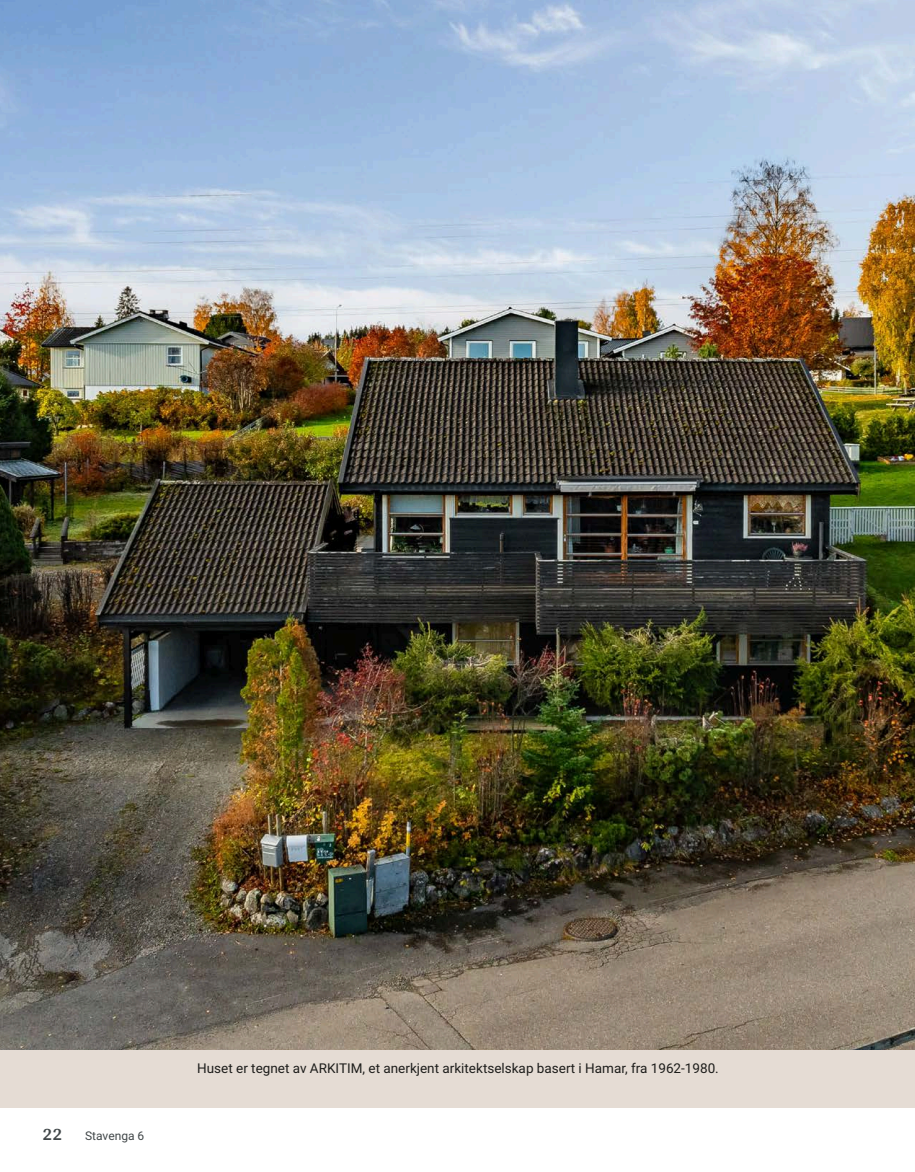
<style>
.page{position:relative;width:915px;height:1172px;background:#fff}
.page>*{position:absolute;margin:0;border:0;box-sizing:border-box;transform-origin:0 0}
.t1{font:700 18px "Arya";color:#414749}
.t2{font:13.5px "Roboto Vitec";color:#1d1d1b}
.t3{font:12px "Roboto Vitec";color:#414749}
</style>
<div class="page">
<img style="left:0;top:0;width:914px;height:1050px">
<div style="left:0;top:1050px;width:914px;height:58px;background:#e5dcd4"></div>
<h1 class="t1" style="left:43px;top:1123px;width:21px">22</h1>
<p class="t3" style="left:85px;top:1127px;width:61px">Stavenga 6</p>
<p class="t2" style="left:197px;top:1059px;width:523px">Huset er tegnet av ARKITIM, et anerkjent arkitektselskap basert i Hamar, fra 1962‑1980.</p>
</div>
